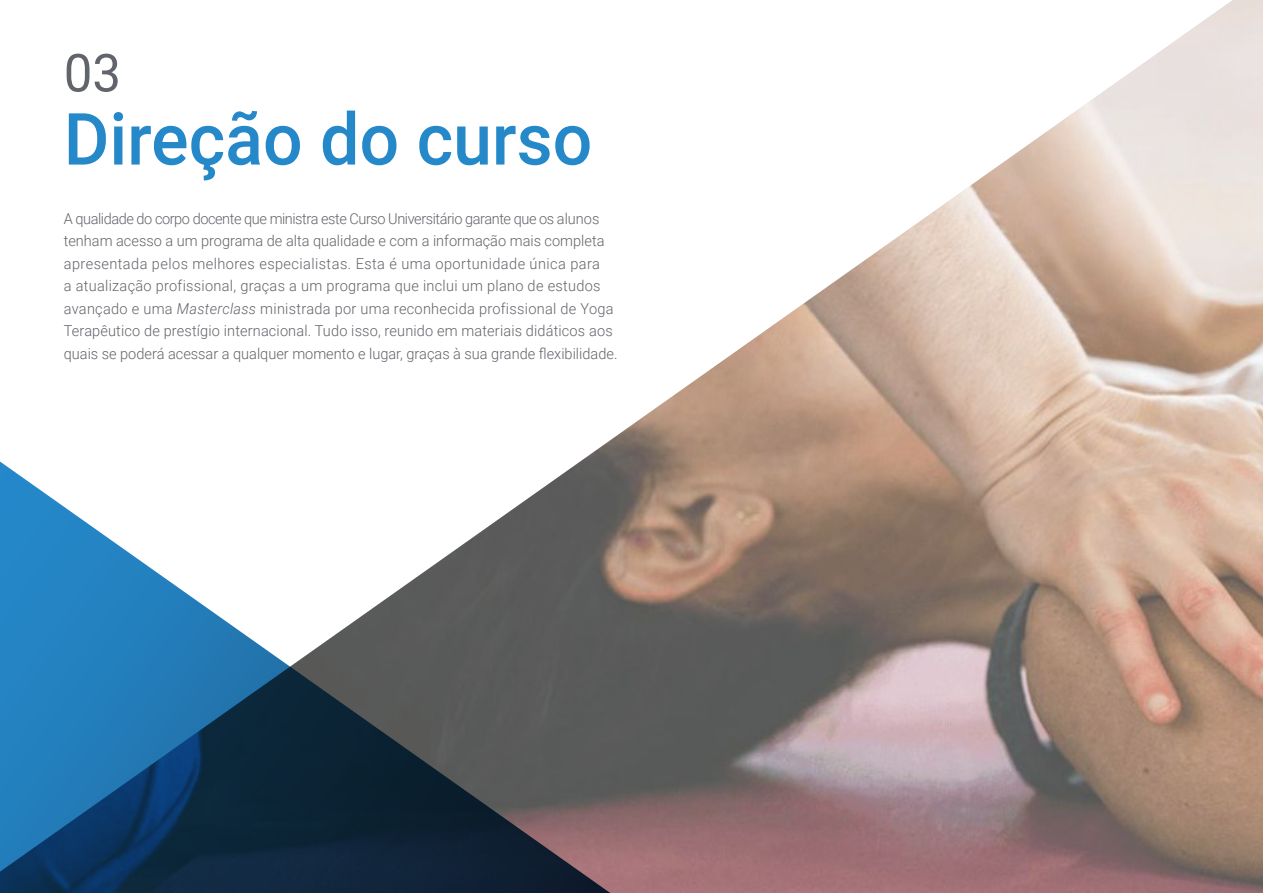
<style>
.page{position:relative;width:1263px;height:893px;background:#fff}
.page>*{position:absolute;margin:0;border:0;box-sizing:border-box;transform-origin:0 0}
.t1{font:500 72px "Roboto";color:#2488c9}
.t2{font:52.5px "Roboto";color:#61646a}
.t3{font:300 15px/22.5px "Roboto";letter-spacing:.01em;color:#61646a}
.s1{font-style:italic}
</style>
<div class="page">
<img style="left:602px;top:0;width:661px;height:893px">
<svg style="left:0;top:446px;width:640px;height:447px"></svg>
<h2 class="t2" style="left:64px;top:36px;width:59px">03</h2>
<h1 class="t1" style="left:64px;top:89px;width:530px">Direção do curso</h1>
<p class="t3" style="left:64px;top:207px;width:555px">A qualidade do corpo docente que ministra este Curso Universitário garante que os alunos tenham acesso a um programa de alta qualidade e com a informação mais completa apresentada pelos melhores especialistas. Esta é uma oportunidade única para<br>a atualização profissional, graças a um programa que inclui um plano de estudos avançado e uma <span class="s1">Masterclass</span> ministrada por uma reconhecida profissional de Yoga Terapêutico de prestígio internacional. Tudo isso, reunido em materiais didáticos aos quais se poderá acessar a qualquer momento e lugar, graças à sua grande flexibilidade.</p>
</div>
